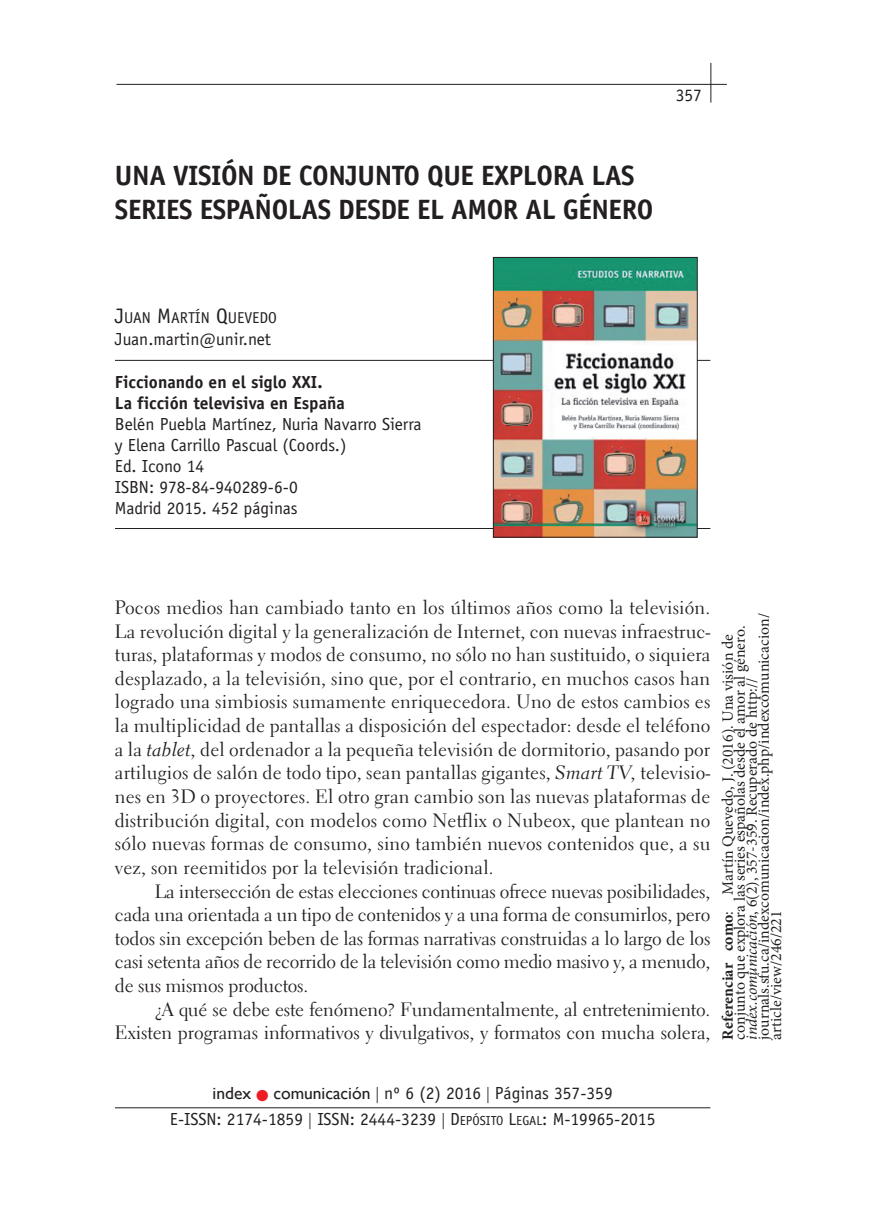
<style>
.page{position:relative;width:875px;height:1223px;background:#fff}
.page>*{position:absolute;margin:0;border:0;box-sizing:border-box;transform-origin:0 0}
.t1{font:700 28px/33.6px "Officina Sans";letter-spacing:-.015em;color:#231f20}
.t2{font:19.25px/23.6px "Electra LH";letter-spacing:-.01em;color:#231f20;text-align:justify}
.t3{font:17.5px/21px "Officina Sans";color:#231f20}
.t4{font:700 17.5px/21px "Officina Sans";color:#231f20}
.t5{font:15.75px/12.1px "Minion Pro";color:#231f20}
.t6{font:15.75px "Officina Sans";color:#231f20}
.s1{font-size:21px}
.s2{font-family:"Electra LH Cursive"}
.s3{font-weight:700}
.s4{font-style:italic}
.s5{font-family:"Gill Sans"}
.s6{color:#ee1d23}
.s7{font-family:"Gill Sans";font-weight:300}
.s8{font-size:13.12px}
</style>
<div class="page">
<hr style="left:115px;top:360px;width:595px;height:1px;background:#231f20">
<hr style="left:115px;top:528px;width:595px;height:1px;background:#231f20">
<hr style="left:117px;top:84px;width:610px;height:1px;background:#231f20">
<hr style="left:710px;top:63px;width:1px;height:40px;background:#231f20">
<img style="left:495px;top:259px;width:201px;height:276px">
<div style="left:493px;top:257px;width:205px;height:280px;border:1px solid #231f20"></div>
<hr style="left:115px;top:1107px;width:595px;height:1px;background:#231f20">
<h1 class="t1" style="left:115px;top:161px;width:540px">UNA VISIÓN DE CONJUNTO QUE EXPLORA LAS<br>SERIES ESPAÑOLAS DESDE EL AMOR AL GÉNERO</h1>
<p class="t3" style="left:676px;top:86px;width:28px">357</p>
<p class="t6" style="left:115px;top:311px;width:163px"><span class="s1">J</span>UAN <span class="s1">M</span>ARTÍN <span class="s1">Q</span>UEVEDO</p>
<p class="t3" style="left:115px;top:330px;width:158px">Juan.martin@unir.net</p>
<p class="t4" style="left:115px;top:372px;width:231px">Ficcionando en el siglo XXI.<br>La ficción televisiva en España</p>
<p class="t3" style="left:115px;top:414px;width:308px">Belén Puebla Martínez, Nuria Navarro Sierra y Elena Carrillo Pascual (Coords.)<br>Ed. Icono 14<br>ISBN: 978-84-940289-6-0<br>Madrid 2015. 452 páginas</p>
<p class="t2" style="left:115px;top:597px;width:597px">Pocos medios han cambiado tanto en los últimos años como la televisión.<br>La revolución digital y la generalización de Internet, con nuevas infraestruc&shy;turas, plataformas y modos de consumo, no sólo no han sustituido, o siquiera desplazado, a la televisión, sino que, por el contrario, en muchos casos han logrado una simbiosis sumamente enriquecedora. Uno de estos cambios es la multiplicidad de pantallas a disposición del espectador: desde el teléfono a la <span class="s2">tablet,</span> del ordenador a la pequeña televisión de dormitorio, pasando por artilugios de salón de todo tipo, sean pantallas gigantes, <span class="s2">Smart TV,</span> televisio&shy;nes en 3D o proyectores. El otro gran cambio son las nuevas plataformas de distribución digital, con modelos como Netflix o Nubeox, que plantean no sólo nuevas formas de consumo, sino también nuevos contenidos que, a su vez, son reemitidos por la televisión tradicional.</p>
<p class="t2" style="left:115px;top:880px;width:597px;text-indent:40px">La intersección de estas elecciones continuas ofrece nuevas posibilidades, cada una orientada a un tipo de contenidos y a una forma de consumirlos, pero todos sin excepción beben de las formas narrativas construidas a lo largo de los casi setenta años de recorrido de la televisión como medio masivo y, a menudo, de sus mismos productos.</p>
<p class="t2" style="left:115px;top:998px;width:597px;text-align:right">¿A qué se debe este fenómeno? Fundamentalmente, al entretenimiento.<br>Existen programas informativos y divulgativos, y formatos con mucha solera,</p>
<p class="t5" style="left:722px;top:1039px;width:428px;rotate:-90deg"><span class="s3">Referenciar como</span>: Martín Quevedo, J. (2016). Una visión de conjunto que explora las series españolas desde el amor al género. <span class="s4">index.comunicación</span>, 6(2), 357-359. Recuperado de http:// journals.sfu.ca/indexcomunicacion/index.php/indexcomunicacion/ article/view/246/221</p>
<p class="t3" style="left:170px;top:1081px;width:487px;line-height:26.2px;text-align:center"><span class="s5">index</span> <span class="s6">●</span> <span class="s5">comunicación</span> <span class="s7">|</span> nº 6 (2) 2016 <span class="s7">|</span> Páginas 357-359<br>E-ISSN: 2174-1859 <span class="s7">|</span> ISSN: 2444-3239 <span class="s7">|</span> D<span class="s8">EPÓSITO</span> L<span class="s8">EGAL</span>: M-19965-2015</p>
</div>
